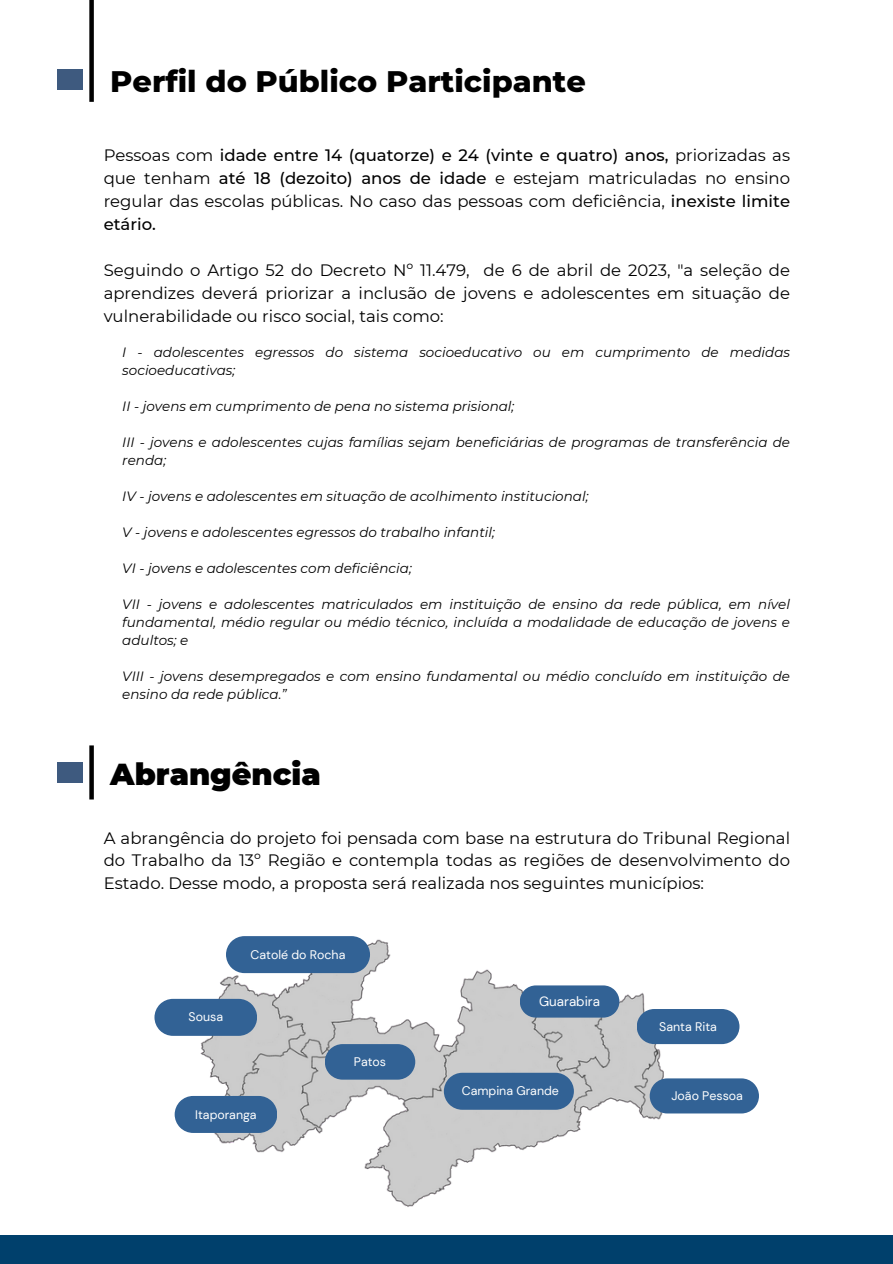
<style>
.page{position:relative;width:893px;height:1264px;background:#fff}
.page>*{position:absolute;margin:0;border:0;box-sizing:border-box;transform-origin:0 0}
.t1{font:800 30.3px "Montserrat";color:#000}
.t2{font:900 30.3px "Montserrat";color:#000}
.t3{font:16.5px/23px "Montserrat";color:#000;text-align:justify}
.t4{font:italic 13.5px/18px "Montserrat";color:#000}
.t5{font:13.35px "DM Sans";color:#fff}
.t6{font:12.45px "DM Sans";color:#fff}
.s1{font-weight:500}
</style>
<div class="page">
<div style="left:0;top:1234px;width:892px;height:29px;background:#00406c"></div>
<div style="left:57px;top:69px;width:26px;height:21px;background:#3e5a7f"></div>
<div style="left:89px;top:0;width:5px;height:102px;background:#000"></div>
<div style="left:57px;top:762px;width:26px;height:20px;background:#3e5a7f"></div>
<div style="left:89px;top:745px;width:5px;height:54px;background:#000"></div>
<img style="left:175px;top:939px;width:556px;height:268px">
<svg style="left:649px;top:1078px;width:110px;height:35px;background:#406c9b"></svg>
<svg style="left:636px;top:1009px;width:103px;height:35px;background:#3f6b9a"></svg>
<svg style="left:519px;top:985px;width:100px;height:32px;background:#406c9b"></svg>
<svg style="left:444px;top:1072px;width:130px;height:37px;background:#3d6998"></svg>
<svg style="left:325px;top:1044px;width:90px;height:35px;background:#3d6998"></svg>
<svg style="left:175px;top:1095px;width:102px;height:37px;background:#426d9c"></svg>
<svg style="left:154px;top:998px;width:103px;height:37px;background:#436f9d"></svg>
<svg style="left:226px;top:936px;width:144px;height:37px;background:#3c6a9a"></svg>
<p class="t1" style="left:110px;top:62px;width:477px">Perfil do Público Participante</p>
<p class="t3" style="left:104px;top:144px;width:687px">Pessoas com <span class="s1">idade entre 14 (quatorze) e 24 (vinte e quatro) anos,</span> priorizadas as que tenham <span class="s1">até 18 (dezoito) anos de idade</span> e estejam matriculadas no ensino regular das escolas públicas. No caso das pessoas com deficiência, <span class="s1">inexiste limite etário.</span></p>
<p class="t3" style="left:104px;top:259px;width:687px">Seguindo o Artigo 52 do Decreto Nº 11.479, de 6 de abril de 2023, "a seleção de aprendizes deverá priorizar a inclusão de jovens e adolescentes em situação de vulnerabilidade ou risco social, tais como:</p>
<p class="t4" style="left:122px;top:343px;width:669px">I - adolescentes egressos do sistema socioeducativo ou em cumprimento de medidas socioeducativas;</p>
<p class="t4" style="left:122px;top:397px;width:393px">II - jovens em cumprimento de pena no sistema prisional;</p>
<p class="t4" style="left:122px;top:433px;width:669px">III - jovens e adolescentes cujas famílias sejam beneficiárias de programas de transferência de renda;</p>
<p class="t4" style="left:122px;top:487px;width:467px">IV - jovens e adolescentes em situação de acolhimento institucional;</p>
<p class="t4" style="left:122px;top:523px;width:374px">V - jovens e adolescentes egressos do trabalho infantil;</p>
<p class="t4" style="left:122px;top:559px;width:291px">VI - jovens e adolescentes com deficiência;</p>
<p class="t4" style="left:122px;top:595px;width:669px;text-align:justify">VII - jovens e adolescentes matriculados em instituição de ensino da rede pública, em nível fundamental, médio regular ou médio técnico, incluída a modalidade de educação de jovens e adultos; e</p>
<p class="t4" style="left:122px;top:667px;width:669px">VIII - jovens desempregados e com ensino fundamental ou médio concluído em instituição de ensino da rede pública.”</p>
<p class="t2" style="left:110px;top:755px;width:212px">Abrangência</p>
<p class="t3" style="left:104px;top:826px;width:687px;line-height:22.5px">A abrangência do projeto foi pensada com base na estrutura do Tribunal Regional do Trabalho da 13º Região e contempla todas as regiões de desenvolvimento do Estado. Desse modo, a proposta será realizada nos seguintes municípios:</p>
<p class="t6" style="left:250px;top:946px;width:96px">Catolé do Rocha</p>
<p class="t6" style="left:188px;top:1009px;width:36px">Sousa</p>
<p class="t6" style="left:195px;top:1106px;width:63px">Itaporanga</p>
<p class="t6" style="left:354px;top:1053px;width:34px">Patos</p>
<p class="t5" style="left:539px;top:992px;width:62px">Guarabira</p>
<p class="t6" style="left:462px;top:1083px;width:99px">Campina Grande</p>
<p class="t6" style="left:659px;top:1018px;width:59px">Santa Rita</p>
<p class="t6" style="left:671px;top:1087px;width:73px">João Pessoa</p>
</div>
